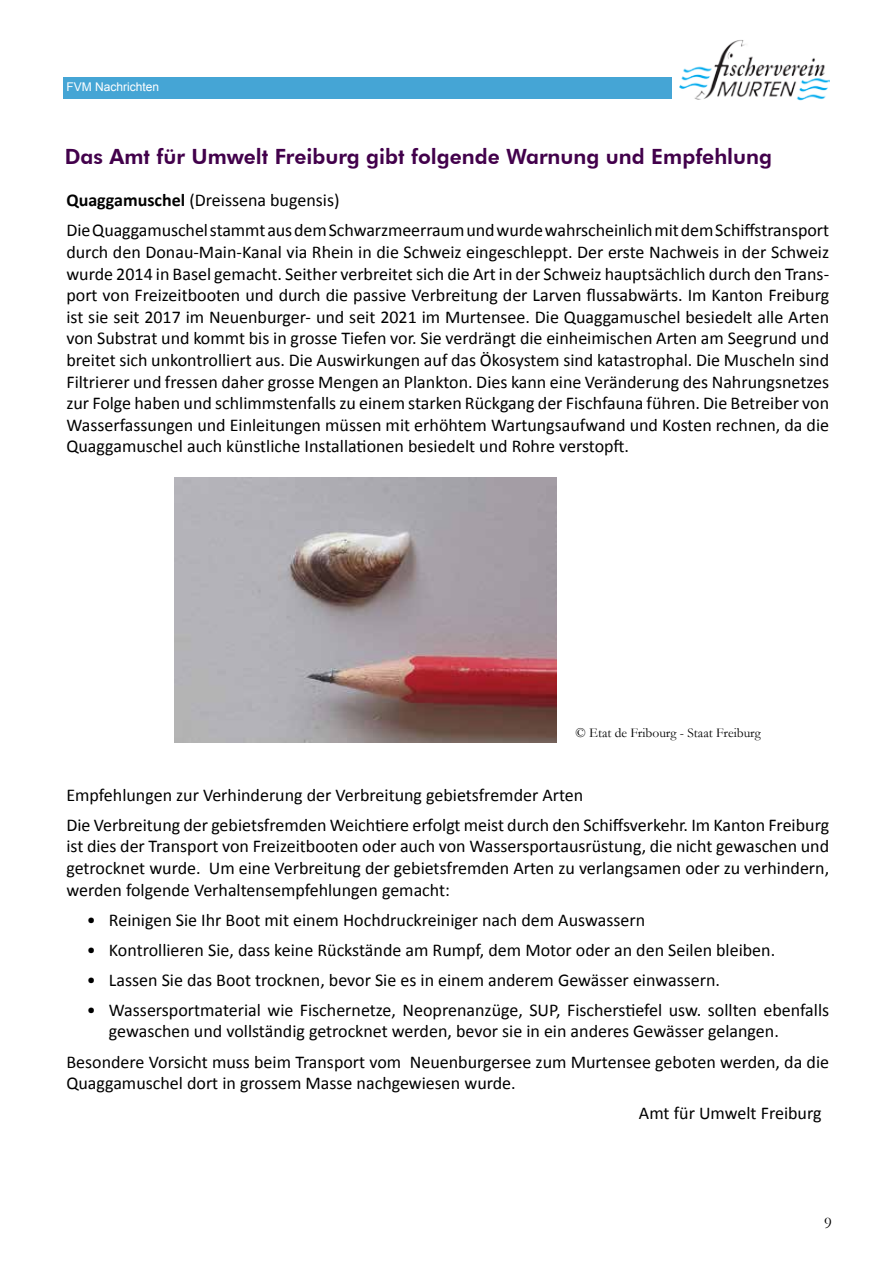
<style>
.page{position:relative;width:893px;height:1263px;background:#fff}
.page>*{position:absolute;margin:0;border:0;box-sizing:border-box;transform-origin:0 0}
.t1{font:800 21px "Futura BT";color:#42004b}
.t2{font:18px/21.6px "Calibri";color:#000}
.t3{font:16.5px "Garamond";color:#000}
.t4{font:13.5px "Garamond";color:#000}
.t5{font:12px "Arial";color:#fff}
.s1{font-weight:700}
</style>
<div class="page">
<div style="left:63px;top:78px;width:609px;height:21px;background:#45a5d5"></div>
<img style="left:680px;top:40px;width:149px;height:61px">
<img style="left:174px;top:478px;width:382px;height:264px">
<p class="t5" style="left:66px;top:79px;width:94px">FVM Nachrichten</p>
<p class="t1" style="left:65px;top:144px;width:709px">Das Amt für Umwelt Freiburg gibt folgende Warnung und Empfehlung</p>
<p class="t2" style="left:66px;top:185px;width:764px;line-height:30.2px"><span class="s1">Quaggamuschel</span> (Dreissena bugensis)<br>Die Quaggamuschel stammt aus dem Schwarzmeerraum und wurde wahrscheinlich mit dem Schiffstransport</p>
<p class="t2" style="left:66px;top:241px;width:764px;text-align:justify">durch den Donau-Main-Kanal via Rhein in die Schweiz eingeschleppt. Der erste Nachweis in der Schweiz wurde 2014 in Basel gemacht. Seither verbreitet sich die Art in der Schweiz hauptsächlich durch den Trans&shy;port von Freizeitbooten und durch die passive Verbreitung der Larven flussabwärts. Im Kanton Freiburg ist sie seit 2017 im Neuenburger- und seit 2021 im Murtensee. Die Quaggamuschel besiedelt alle Arten von Substrat und kommt bis in grosse Tiefen vor. Sie verdrängt die einheimischen Arten am Seegrund und breitet sich unkontrolliert aus. Die Auswirkungen auf das Ökosystem sind katastrophal. Die Muscheln sind Filtrierer und fressen daher grosse Mengen an Plankton. Dies kann eine Veränderung des Nahrungsnetzes zur Folge haben und schlimmstenfalls zu einem starken Rückgang der Fischfauna führen. Die Betreiber von Wasserfassungen und Einleitungen müssen mit erhöhtem Wartungsaufwand und Kosten rechnen, da die Quaggamuschel auch künstliche Installationen besiedelt und Rohre verstopft.</p>
<p class="t4" style="left:576px;top:723px;width:187px">© Etat de Fribourg - Staat Freiburg</p>
<p class="t2" style="left:66px;top:780px;width:764px;line-height:30.2px">Empfehlungen zur Verhinderung der Verbreitung gebietsfremder Arten<br>Die Verbreitung der gebietsfremden Weichtiere erfolgt meist durch den Schiffsverkehr. Im Kanton Freiburg</p>
<p class="t2" style="left:66px;top:836px;width:764px;text-align:justify">ist dies der Transport von Freizeitbooten oder auch von Wassersportausrüstung, die nicht gewaschen und getrocknet wurde. Um eine Verbreitung der gebietsfremden Arten zu verlangsamen oder zu verhindern, werden folgende Verhaltensempfehlungen gemacht:</p>
<p class="t2" style="left:87px;top:909px;width:560px">• Reinigen Sie Ihr Boot mit einem Hochdruckreiniger nach dem Auswassern</p>
<p class="t2" style="left:87px;top:939px;width:690px">• Kontrollieren Sie, dass keine Rückstände am Rumpf, dem Motor oder an den Seilen bleiben.</p>
<p class="t2" style="left:87px;top:969px;width:635px">• Lassen Sie das Boot trocknen, bevor Sie es in einem anderem Gewässer einwassern.</p>
<p class="t2" style="left:109px;top:999px;width:722px;text-indent:-22px">• Wassersportmaterial wie Fischernetze, Neoprenanzüge, SUP, Fischerstiefel usw. sollten ebenfalls gewaschen und vollständig getrocknet werden, bevor sie in ein anderes Gewässer gelangen.</p>
<p class="t2" style="left:66px;top:1051px;width:764px">Besondere Vorsicht muss beim Transport vom Neuenburgersee zum Murtensee geboten werden, da die<br>Quaggamuschel dort in grossem Masse nachgewiesen wurde.</p>
<p class="t2" style="left:639px;top:1102px;width:184px">Amt für Umwelt Freiburg</p>
<p class="t3" style="left:824px;top:1212px;width:9px">9</p>
</div>
